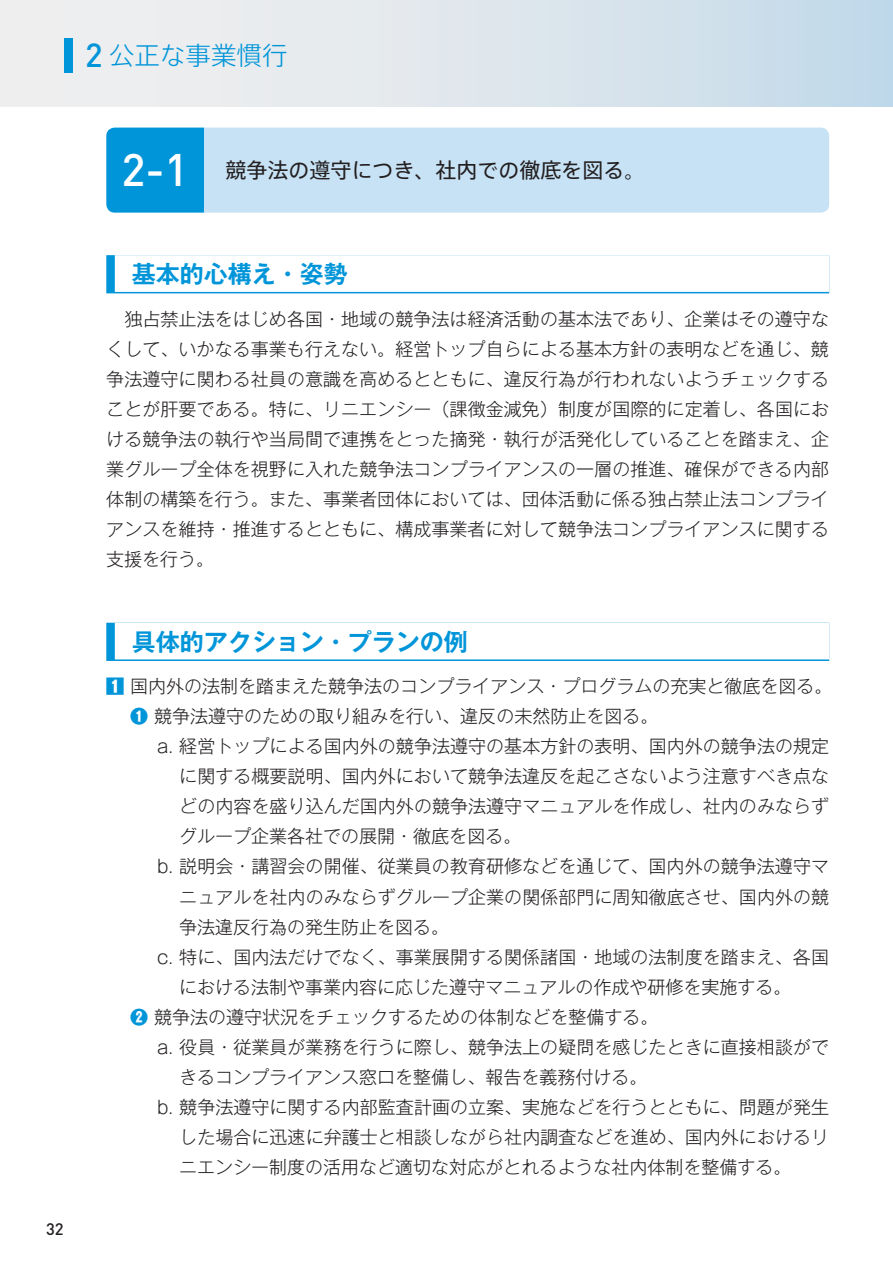
<style>
.page{position:relative;width:893px;height:1263px;background:#fff}
.page>*{position:absolute;margin:0;border:0;box-sizing:border-box;transform-origin:0 0}
.t1{font:300 25.5px "Axis Std";color:#0095d9}
.t2{font:700 24px "Gothic MB101 Pr 6 De";color:#0095d9}
.t3{font:21px "Axis Std";color:#231f20}
.t4{font:300 18px/30px "Gothic MB101 Pr 6";letter-spacing:.005em;color:#231f20;text-align:justify}
.t5{font:500 16.5px "DINOT";color:#231f20}
.s1{font-family:"DINOT";font-weight:500;font-size:33px}
.s2{font-family:"DINOT";font-weight:500;font-size:45px;color:#fff}
.s3{font-weight:900;color:#0095d9}
.s4{font-weight:800;color:#0095d9}
</style>
<div class="page">
<div style="left:0;top:0;width:893px;height:106px;background:linear-gradient(to right,#f5f1f0,#c6dbea)"></div>
<div style="left:64px;top:38px;width:8px;height:34px;background:#0095d9"></div>
<div style="left:106px;top:128px;width:98px;height:85px;background:#0095d9"></div>
<div style="left:204px;top:128px;width:625px;height:85px;background:#c7e2f5"></div>
<div style="left:106px;top:255px;width:723px;height:38px;background:#0095d9"></div>
<div style="left:115px;top:255px;width:714px;height:37px;background:#fff"></div>
<svg style="left:106px;top:623px;width:723px;height:38px;background:#35abe0"></svg>
<div style="left:115px;top:623px;width:714px;height:36px;background:#fff"></div>
<h1 class="t1" style="left:85px;top:37px;width:204px"><span class="s1">2</span> 公正な事業慣行</h1>
<p class="t5" style="left:46px;top:1218px;width:19px">32</p>
<p class="t3" style="left:121px;top:154px;width:525px"><span class="s2">2-1</span> 競争法の遵守につき、社内での徹底を図る。</p>
<h2 class="t2" style="left:132px;top:254px;width:217px">基本的心構え・姿勢</h2>
<p class="t4" style="left:106px;top:302px;width:724px">　独占禁止法をはじめ各国・地域の競争法は経済活動の基本法であり、企業はその遵守なくして、いかなる事業も行えない。経営トップ自らによる基本方針の表明などを通じ、競争法遵守に関わる社員の意識を高めるとともに、違反行為が行われないようチェックすることが肝要である。特に、リニエンシー（課徴金減免）制度が国際的に定着し、各国における競争法の執行や当局間で連携をとった摘発・執行が活発化していることを踏まえ、企業グループ全体を視野に入れた競争法コンプライアンスの一層の推進、確保ができる内部体制の構築を行う。また、事業者団体においては、団体活動に係る独占禁止法コンプライアンスを維持・推進するとともに、構成事業者に対して競争法コンプライアンスに関する支援を行う。</p>
<h2 class="t2" style="left:132px;top:622px;width:337px">具体的アクション・プランの例</h2>
<p class="t4" style="left:130px;top:670px;width:704px;text-indent:-24px"><span class="s3">1</span> 国内外の法制を踏まえた競争法のコンプライアンス・プログラムの充実と徹底を図る。<br><span class="s4">❶</span> 競争法遵守のための取り組みを行い、違反の未然防止を図る。</p>
<p class="t4" style="left:157px;top:730px;width:673px">a. 経営トップによる国内外の競争法遵守の基本方針の表明、国内外の競争法の規定</p>
<p class="t4" style="left:179px;top:760px;width:651px">に関する概要説明、国内外において競争法違反を起こさないよう注意すべき点な</p>
<p class="t4" style="left:179px;top:790px;width:651px">どの内容を盛り込んだ国内外の競争法遵守マニュアルを作成し、社内のみならず</p>
<p class="t4" style="left:179px;top:820px;width:343px">グループ企業各社での展開・徹底を図る。</p>
<p class="t4" style="left:157px;top:850px;width:673px">b. 説明会・講習会の開催、従業員の教育研修などを通じて、国内外の競争法遵守マ</p>
<p class="t4" style="left:179px;top:880px;width:651px">ニュアルを社内のみならずグループ企業の関係部門に周知徹底させ、国内外の競</p>
<p class="t4" style="left:179px;top:910px;width:271px">争法違反行為の発生防止を図る。</p>
<p class="t4" style="left:157px;top:940px;width:673px">c. 特に、国内法だけでなく、事業展開する関係諸国・地域の法制度を踏まえ、各国</p>
<p class="t4" style="left:179px;top:970px;width:614px">における法制や事業内容に応じた遵守マニュアルの作成や研修を実施する。</p>
<p class="t4" style="left:130px;top:1000px;width:529px"><span class="s4">❷</span> 競争法の遵守状況をチェックするための体制などを整備する。</p>
<p class="t4" style="left:157px;top:1030px;width:673px">a. 役員・従業員が業務を行うに際し、競争法上の疑問を感じたときに直接相談がで</p>
<p class="t4" style="left:179px;top:1060px;width:469px">きるコンプライアンス窓口を整備し、報告を義務付ける。</p>
<p class="t4" style="left:157px;top:1090px;width:673px">b. 競争法遵守に関する内部監査計画の立案、実施などを行うとともに、問題が発生</p>
<p class="t4" style="left:179px;top:1120px;width:651px">した場合に迅速に弁護士と相談しながら社内調査などを進め、国内外におけるリ</p>
<p class="t4" style="left:179px;top:1150px;width:614px">ニエンシー制度の活用など適切な対応がとれるような社内体制を整備する。</p>
</div>
